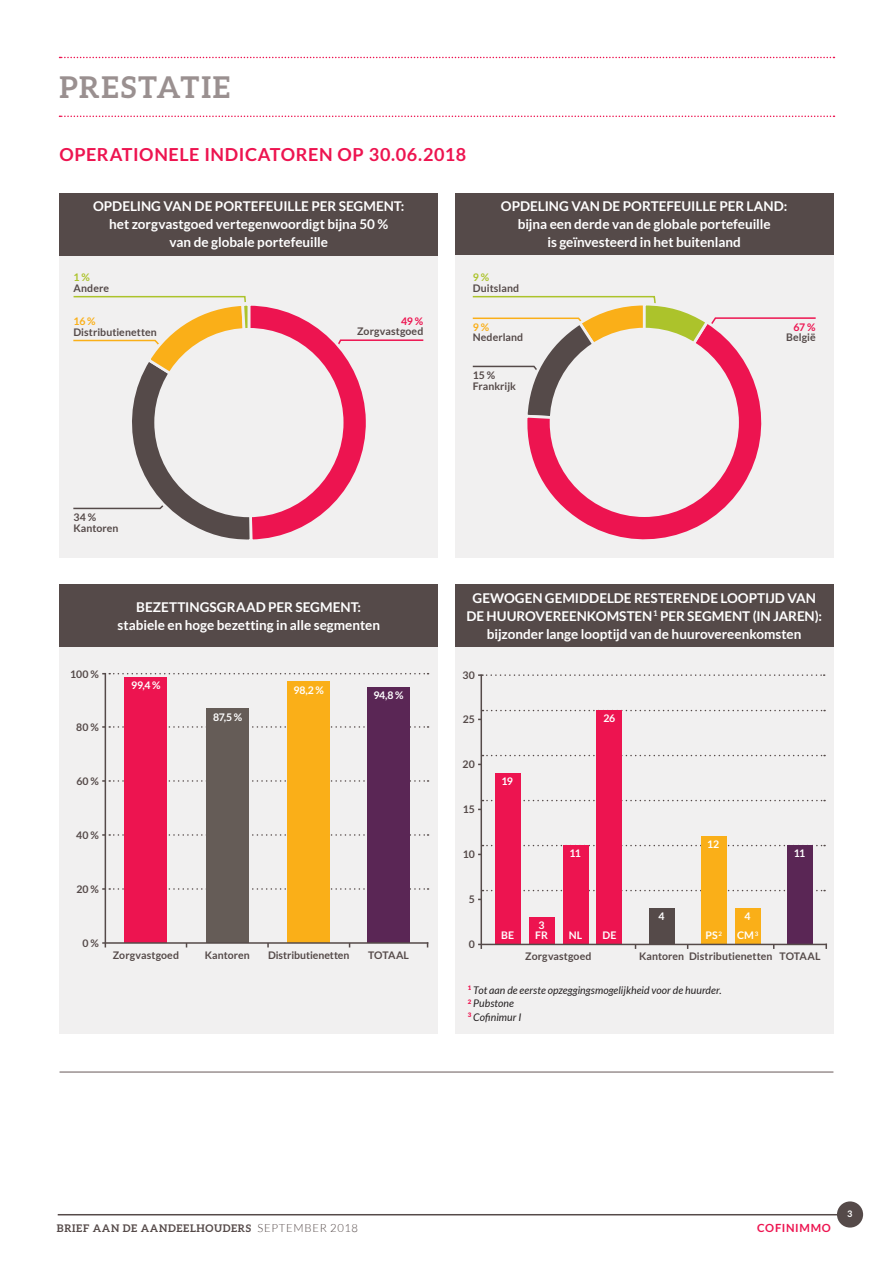
<style>
.page{position:relative;width:893px;height:1263px;background:#fff}
.page>*{position:absolute;margin:0;border:0;box-sizing:border-box;transform-origin:0 0}
.t1{font:700 30px "Aleo";letter-spacing:.06em;color:#9a9090}
.t2{font:700 18px "Lato";letter-spacing:.03em;color:#ed1450}
.t3{font:700 13.5px/18px "Lato";letter-spacing:-.005em;color:#fff;text-align:center}
.t4{font:700 11.25px "Lato";letter-spacing:.06em;color:#ed1450}
.t5{font:700 10.5px/10.5px "Lato";letter-spacing:.005em;color:#554a49}
.t6{font:italic 10.5px/13.5px "Lato";letter-spacing:.005em;color:#231f20}
.t7{font:700 10.5px/10.2px "Lato";letter-spacing:-.02em;color:#fff;text-align:center}
.t8{font:700 10.5px "Aleo";letter-spacing:.065em;color:#554a49}
.t9{font:700 10.5px "Lato";color:#ed1450}
.t10{font:700 10.5px "Lato";color:#faaf18}
.t11{font:700 10.5px "Lato";color:#acc32b}
.t12{font:700 9px "Aleo";color:#fff}
.s1{font-family:"Lato";font-weight:300;font-size:11.25px}
</style>
<div class="page">
<hr style="left:58px;top:1214px;width:785px;height:1px;background:#554a49">
<div style="left:837px;top:1201px;width:26px;height:26px;background:#554a49;border-radius:50%"></div>
<div style="left:60px;top:584px;width:378px;height:63px;background:#554a49"></div>
<div style="left:60px;top:647px;width:378px;height:387px;background:#f1f0f0"></div>
<hr style="left:105px;top:673px;width:1px;height:274px;background:#554a49">
<svg style="left:102px;top:888px;width:327px;height:2px"></svg>
<svg style="left:102px;top:834px;width:327px;height:2px"></svg>
<svg style="left:102px;top:780px;width:327px;height:2px"></svg>
<svg style="left:102px;top:726px;width:327px;height:2px"></svg>
<svg style="left:102px;top:673px;width:327px;height:1px"></svg>
<div style="left:125px;top:677px;width:42px;height:266px;background:#ed1450"></div>
<div style="left:206px;top:709px;width:43px;height:234px;background:#655c57"></div>
<div style="left:288px;top:682px;width:42px;height:261px;background:#faaf18"></div>
<div style="left:367px;top:687px;width:43px;height:256px;background:#5a2655"></div>
<hr style="left:102px;top:942px;width:326px;height:2px;background:#554a49">
<div style="left:455px;top:584px;width:378px;height:63px;background:#554a49"></div>
<div style="left:60px;top:193px;width:378px;height:63px;background:#554a49"></div>
<div style="left:455px;top:193px;width:378px;height:63px;background:#554a49"></div>
<svg style="left:60px;top:57px;width:774px;height:1px"></svg>
<svg style="left:59px;top:116px;width:775px;height:1px"></svg>
<hr style="left:60px;top:1071px;width:773px;height:2px;background:#9a9090">
<div style="left:60px;top:256px;width:378px;height:301px;background:#f1f0f0"></div>
<svg style="left:73px;top:295px;width:351px;height:215px"></svg>
<svg style="left:127px;top:300px;width:244px;height:240px"></svg>
<div style="left:455px;top:256px;width:378px;height:302px;background:#f1f0f0"></div>
<svg style="left:472px;top:295px;width:344px;height:73px"></svg>
<svg style="left:522px;top:300px;width:244px;height:240px"></svg>
<div style="left:550px;top:328px;width:189px;height:189px;background:#f1f0f0;border-radius:50%"></div>
<div style="left:455px;top:647px;width:378px;height:387px;background:#f1f0f0"></div>
<svg style="left:482px;top:845px;width:343px;height:1px"></svg>
<svg style="left:482px;top:890px;width:343px;height:1px"></svg>
<svg style="left:482px;top:800px;width:343px;height:1px"></svg>
<svg style="left:482px;top:755px;width:343px;height:1px"></svg>
<svg style="left:482px;top:710px;width:343px;height:1px"></svg>
<svg style="left:478px;top:674px;width:347px;height:2px"></svg>
<hr style="left:481px;top:674px;width:1px;height:275px;background:#554a49">
<div style="left:787px;top:845px;width:26px;height:99px;background:#5a2655"></div>
<div style="left:563px;top:845px;width:25px;height:99px;background:#ed1450"></div>
<div style="left:529px;top:917px;width:25px;height:27px;background:#ed1450"></div>
<div style="left:649px;top:908px;width:25px;height:36px;background:#554a49"></div>
<div style="left:495px;top:773px;width:25px;height:171px;background:#ed1450"></div>
<div style="left:597px;top:710px;width:25px;height:234px;background:#ed1450"></div>
<div style="left:701px;top:836px;width:25px;height:108px;background:#faaf18"></div>
<div style="left:735px;top:908px;width:25px;height:36px;background:#faaf18"></div>
<hr style="left:478px;top:944px;width:349px;height:1px;background:#554a49">
<h1 class="t1" style="left:60px;top:70px;width:172px">PRESTATIE</h1>
<h2 class="t2" style="left:60px;top:144px;width:408px">OPERATIONELE INDICATOREN OP 30.06.2018</h2>
<p class="t3" style="left:93px;top:197px;width:313px">OPDELING VAN DE PORTEFEUILLE PER SEGMENT: het zorgvastgoed vertegenwoordigt bijna 50 %<br>van de globale portefeuille</p>
<p class="t3" style="left:501px;top:197px;width:288px">OPDELING VAN DE PORTEFEUILLE PER LAND: bijna een derde van de globale portefeuille<br>is geïnvesteerd in het buitenland</p>
<p class="t11" style="left:74px;top:271px;width:18px">1 %</p>
<p class="t5" style="left:74px;top:282px;width:37px">Andere</p>
<p class="t10" style="left:73px;top:315px;width:24px">16 %</p>
<p class="t5" style="left:73px;top:326px;width:85px">Distributienetten</p>
<p class="t9" style="left:401px;top:315px;width:24px">49 %</p>
<p class="t5" style="left:357px;top:326px;width:68px">Zorgvastgoed</p>
<p class="t11" style="left:473px;top:271px;width:18px">9 %</p>
<p class="t5" style="left:473px;top:282px;width:48px">Duitsland</p>
<p class="t10" style="left:473px;top:321px;width:18px">9 %</p>
<p class="t5" style="left:473px;top:332px;width:52px">Nederland</p>
<p class="t5" style="left:473px;top:370px;width:45px">15 %<br>Frankrijk</p>
<p class="t9" style="left:793px;top:321px;width:24px">67 %</p>
<p class="t5" style="left:786px;top:332px;width:31px">België</p>
<p class="t5" style="left:74px;top:512px;width:46px">34 %<br>Kantoren</p>
<p class="t5" style="left:70px;top:669px;width:30px">100 %</p>
<p class="t5" style="left:76px;top:721px;width:24px">80 %</p>
<p class="t5" style="left:76px;top:775px;width:24px">60 %</p>
<p class="t5" style="left:76px;top:829px;width:24px">40 %</p>
<p class="t5" style="left:76px;top:883px;width:24px">20 %</p>
<p class="t3" style="left:117px;top:597px;width:264px">BEZETTINGSGRAAD PER SEGMENT: stabiele en hoge bezetting in alle segmenten</p>
<p class="t7" style="left:131px;top:680px;width:31px">99,4 %</p>
<p class="t7" style="left:213px;top:711px;width:30px">87,5 %</p>
<p class="t7" style="left:294px;top:685px;width:32px">98,2 %</p>
<p class="t7" style="left:373px;top:690px;width:31px">94,8 %</p>
<p class="t5" style="left:83px;top:937px;width:18px">0 %</p>
<p class="t5" style="left:113px;top:949px;width:68px">Zorgvastgoed</p>
<p class="t5" style="left:205px;top:949px;width:46px">Kantoren</p>
<p class="t5" style="left:268px;top:949px;width:83px">Distributienetten</p>
<p class="t5" style="left:368px;top:949px;width:42px">TOTAAL</p>
<p class="t3" style="left:466px;top:588px;width:357px">GEWOGEN GEMIDDELDE RESTERENDE LOOPTIJD VAN<br>DE HUUROVEREENKOMSTEN<sup>1</sup> PER SEGMENT (IN JAREN): bijzonder lange looptijd van de huurovereenkomsten</p>
<p class="t5" style="left:462px;top:670px;width:14px">30</p>
<p class="t5" style="left:463px;top:714px;width:14px">25</p>
<p class="t5" style="left:463px;top:759px;width:14px">20</p>
<p class="t5" style="left:463px;top:804px;width:14px">15</p>
<p class="t5" style="left:463px;top:849px;width:14px">10</p>
<p class="t5" style="left:469px;top:894px;width:8px">5</p>
<p class="t5" style="left:469px;top:939px;width:8px">0</p>
<p class="t7" style="left:604px;top:713px;width:13px">26</p>
<p class="t7" style="left:501px;top:776px;width:13px">19</p>
<p class="t7" style="left:707px;top:839px;width:13px">12</p>
<p class="t7" style="left:569px;top:848px;width:13px">11</p>
<p class="t7" style="left:794px;top:848px;width:13px">11</p>
<p class="t7" style="left:501px;top:930px;width:14px">BE</p>
<p class="t7" style="left:658px;top:911px;width:8px">4</p>
<p class="t7" style="left:744px;top:911px;width:8px">4</p>
<p class="t7" style="left:535px;top:920px;width:14px">3<br>FR</p>
<p class="t5" style="left:525px;top:951px;width:68px">Zorgvastgoed</p>
<p class="t5" style="left:639px;top:951px;width:46px">Kantoren</p>
<p class="t7" style="left:705px;top:930px;width:18px">PS<sup>2</sup></p>
<p class="t7" style="left:737px;top:930px;width:23px">CM<sup>3</sup></p>
<p class="t7" style="left:569px;top:930px;width:15px">NL</p>
<p class="t7" style="left:602px;top:930px;width:16px">DE</p>
<p class="t5" style="left:689px;top:951px;width:133px">Distributienetten TOTAAL</p>
<p class="t6" style="left:468px;top:984px;width:255px"><sup>1</sup> Tot aan de eerste opzeggingsmogelijkheid voor de huurder.<br><sup>2</sup> Pubstone<br><sup>3</sup> Cofinimur I</p>
<p class="t8" style="left:57px;top:1222px;width:303px">BRIEF AAN DE AANDEELHOUDERS <span class="s1">SEPTEMBER 2018</span></p>
<p class="t4" style="left:757px;top:1222px;width:75px">COFINIMMO</p>
<p class="t12" style="left:848px;top:1209px;width:6px">3</p>
</div>
